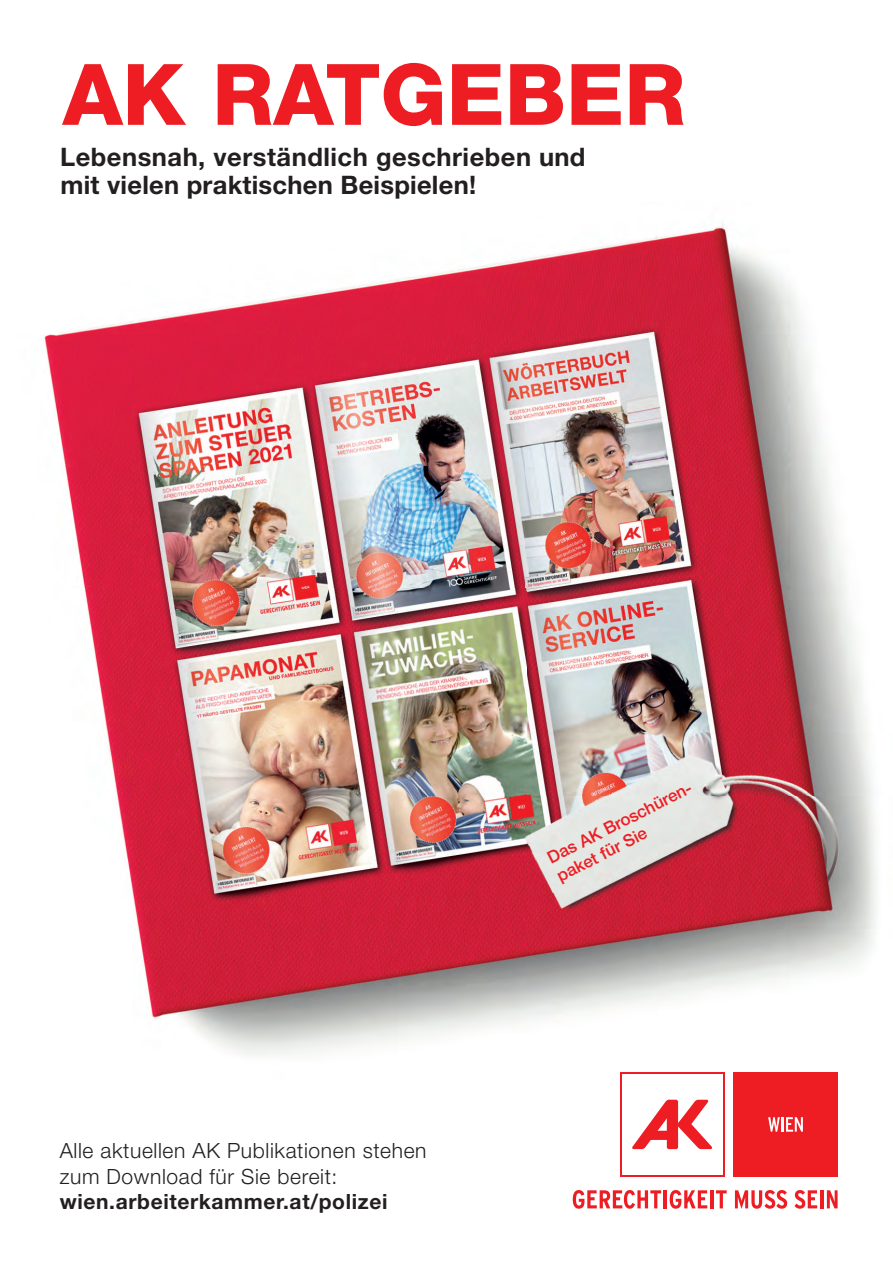
<style>
.page{position:relative;width:893px;height:1263px;background:#fff}
.page>*{position:absolute;margin:0;border:0;box-sizing:border-box;transform-origin:0 0}
.t1{font:800 84.9px "Helvetica Neue LT Std";color:#ee1d23}
.t2{font:700 25.5px/28.5px "Helvetica Neue LT Std";letter-spacing:.02em;color:#231f20}
.t3{font:300 21px/25.5px "Helvetica Neue LT Std";letter-spacing:.03em;color:#231f20}
.t4{font:700 21px "Helvetica Neue LT Std";letter-spacing:.03em;color:#231f20}
.t5{font:500 16.95px/20.1px "Helvetica Neue LT Std";color:#ee1d23}
</style>
<div class="page">
<img style="left:44px;top:258px;width:481px;height:798px">
<img style="left:525px;top:222px;width:352px;height:987px">
<div style="left:620px;top:1072px;width:105px;height:105px;background:linear-gradient(to right,#fff,#fff)"></div>
<div style="left:622px;top:1074px;width:100px;height:100px;background:#fff"></div>
<svg style="left:632px;top:1099px;width:80px;height:50px"></svg>
<div style="left:733px;top:1072px;width:105px;height:105px;background:#ee1d23"></div>
<svg style="left:768px;top:1117px;width:35px;height:15px"></svg>
<svg style="left:573px;top:1190px;width:88px;height:19px"></svg>
<hr style="left:664px;top:1190px;width:3px;height:18px;background:#ee1d23">
<svg style="left:670px;top:1190px;width:37px;height:19px"></svg>
<hr style="left:710px;top:1190px;width:3px;height:18px;background:#ee1d23">
<svg style="left:716px;top:1190px;width:11px;height:18px"></svg>
<svg style="left:735px;top:1190px;width:52px;height:19px"></svg>
<svg style="left:794px;top:1190px;width:23px;height:19px"></svg>
<hr style="left:820px;top:1190px;width:3px;height:18px;background:#ee1d23">
<svg style="left:827px;top:1190px;width:11px;height:18px"></svg>
<h1 class="t1" style="left:63px;top:44px;width:624px">AK RATGEBER</h1>
<p class="t2" style="left:60px;top:142px;width:527px">Lebensnah, verständlich geschrieben und mit vielen praktischen Beispielen!</p>
<p class="t3" style="left:60px;top:1138px;width:368px">Alle aktuellen AK Publikationen stehen zum Download für Sie bereit:</p>
<p class="t4" style="left:60px;top:1189px;width:329px">wien.arbeiterkammer.at/polizei</p>
<p class="t5" style="left:544px;top:849px;width:163px;rotate:-27deg">Das AK Broschüren&shy;paket für Sie</p>
</div>
